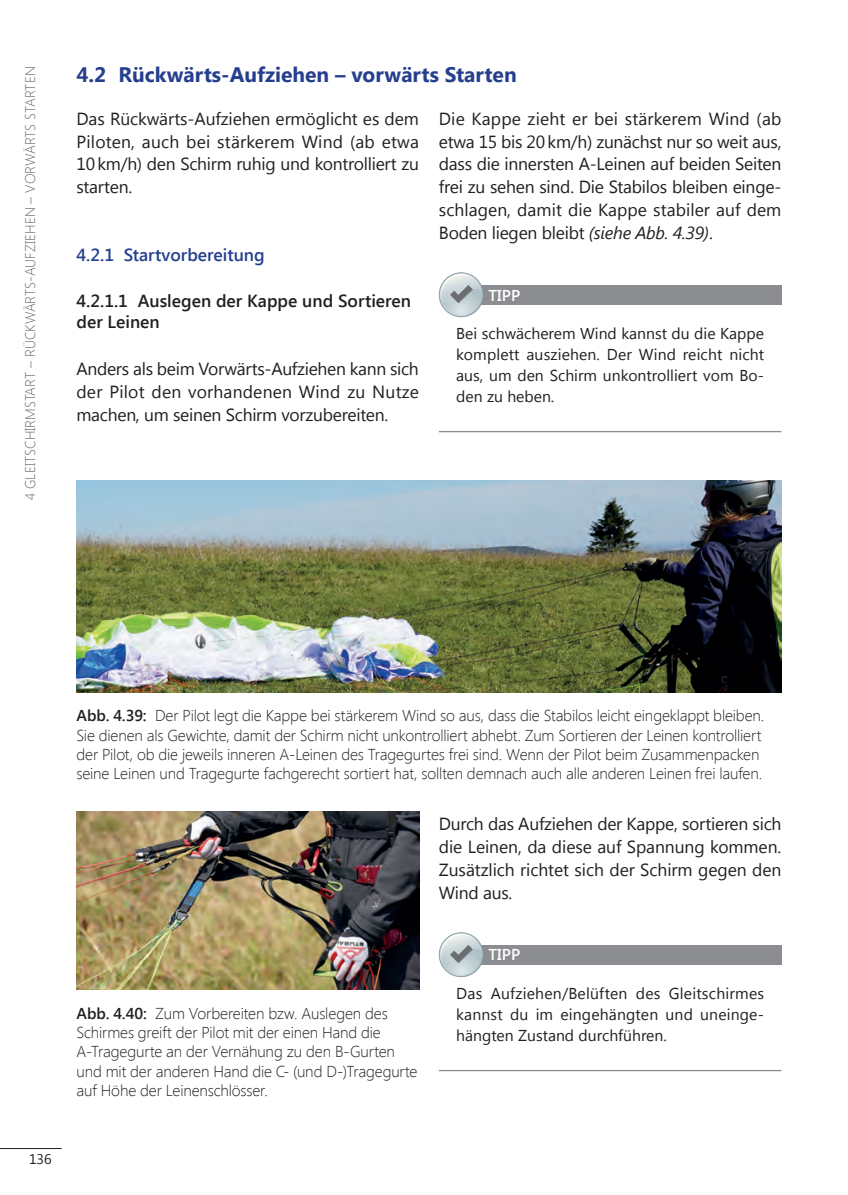
<style>
.page{position:relative;width:848px;height:1195px;background:#fff}
.page>*{position:absolute;margin:0;border:0;box-sizing:border-box;transform-origin:0 0}
.t1{font:700 21px "Segoe UI";color:#253f8e}
.t2{font:17.5px/22.8px "Segoe UI";letter-spacing:-.005em;color:#231f20;text-align:justify}
.t3{font:600 17.5px/21px "Segoe UI";color:#231f20}
.t4{font:600 17.5px "Segoe UI";color:#253f8e}
.t5{font:300 15.75px/19.2px "Segoe UI";letter-spacing:-.01em;color:#231f20}
.t6{font:15.75px/21px "Segoe UI";color:#231f20;text-align:justify}
.t7{font:600 15.75px "Segoe UI";letter-spacing:.005em;color:#fff}
.t8{font:300 14px "Segoe UI";color:#6c6d70}
.t9{font:14px "Segoe UI";color:#231f20}
.s1{font-style:italic}
.s2{font-weight:600}
</style>
<div class="page">
<hr style="left:0;top:1148px;width:62px;height:1px;background:#231f20">
<hr style="left:439px;top:431px;width:342px;height:1px;background:#8b8d90">
<div style="left:448px;top:285px;width:333px;height:19px;background:#8b8d90"></div>
<svg style="left:439px;top:272px;width:44px;height:45px"></svg>
<img style="left:76px;top:480px;width:705px;height:212px">
<img style="left:76px;top:811px;width:343px;height:178px">
<hr style="left:439px;top:1070px;width:342px;height:1px;background:#8b8d90">
<div style="left:448px;top:945px;width:333px;height:19px;background:#8b8d90"></div>
<svg style="left:439px;top:932px;width:44px;height:45px"></svg>
<p class="t8" style="left:20px;top:500px;width:435px;rotate:-90deg">4 GLEITSCHIRMSTART – RÜCKWÄRTS-AUFZIEHEN – VORWÄRTS STARTEN</p>
<p class="t1" style="left:76px;top:59px;width:441px">4.2 Rückwärts-Aufziehen – vorwärts Starten</p>
<p class="t2" style="left:76px;top:106px;width:344px">Das Rückwärts-Aufziehen ermöglicht es dem Piloten, auch bei stärkerem Wind (ab etwa 10 km/h) den Schirm ruhig und kontrolliert zu starten.</p>
<p class="t2" style="left:439px;top:106px;width:344px">Die Kappe zieht er bei stärkerem Wind (ab etwa 15 bis 20 km/h) zunächst nur so weit aus, dass die innersten A-Leinen auf beiden Seiten frei zu sehen sind. Die Stabilos bleiben einge&shy;schlagen, damit die Kappe stabiler auf dem Boden liegen bleibt <span class="s1">(siehe Abb. 4.39)</span>.</p>
<p class="t4" style="left:76px;top:243px;width:190px">4.2.1 Startvorbereitung</p>
<p class="t3" style="left:76px;top:289px;width:336px">4.2.1.1 Auslegen der Kappe und Sortieren der Leinen</p>
<p class="t2" style="left:76px;top:357px;width:344px">Anders als beim Vorwärts-Aufziehen kann sich der Pilot den vorhandenen Wind zu Nutze machen, um seinen Schirm vorzubereiten.</p>
<p class="t7" style="left:488px;top:284px;width:33px">TIPP</p>
<p class="t6" style="left:456px;top:322px;width:309px">Bei schwächerem Wind kannst du die Kappe komplett ausziehen. Der Wind reicht nicht aus, um den Schirm unkontrolliert vom Bo&shy;den zu heben.</p>
<p class="t9" style="left:29px;top:1149px;width:24px">136</p>
<p class="t5" style="left:76px;top:705px;width:689px"><span class="s2">Abb. 4.39:</span> Der Pilot legt die Kappe bei stärkerem Wind so aus, dass die Stabilos leicht eingeklappt bleiben.<br>Sie dienen als Gewichte, damit der Schirm nicht unkontrolliert abhebt. Zum Sortieren der Leinen kontrolliert der Pilot, ob die jeweils inneren A-Leinen des Tragegurtes frei sind. Wenn der Pilot beim Zusammenpacken seine Leinen und Tragegurte fachgerecht sortiert hat, sollten demnach auch alle anderen Leinen frei laufen.</p>
<p class="t5" style="left:76px;top:1003px;width:342px"><span class="s2">Abb. 4.40:</span> Zum Vorbereiten bzw. Auslegen des Schirmes greift der Pilot mit der einen Hand die A-Tragegurte an der Vernähung zu den B-Gurten und mit der anderen Hand die C- (und D-)Tragegurte auf Höhe der Leinenschlösser.</p>
<p class="t2" style="left:439px;top:812px;width:344px">Durch das Aufziehen der Kappe, sortieren sich die Leinen, da diese auf Spannung kommen.<br>Zusätzlich richtet sich der Schirm gegen den Wind aus.</p>
<p class="t7" style="left:488px;top:944px;width:33px">TIPP</p>
<p class="t6" style="left:456px;top:981px;width:309px">Das Aufziehen/Belüften des Gleitschirmes kannst du im eingehängten und uneinge&shy;hängten Zustand durchführen.</p>
</div>
